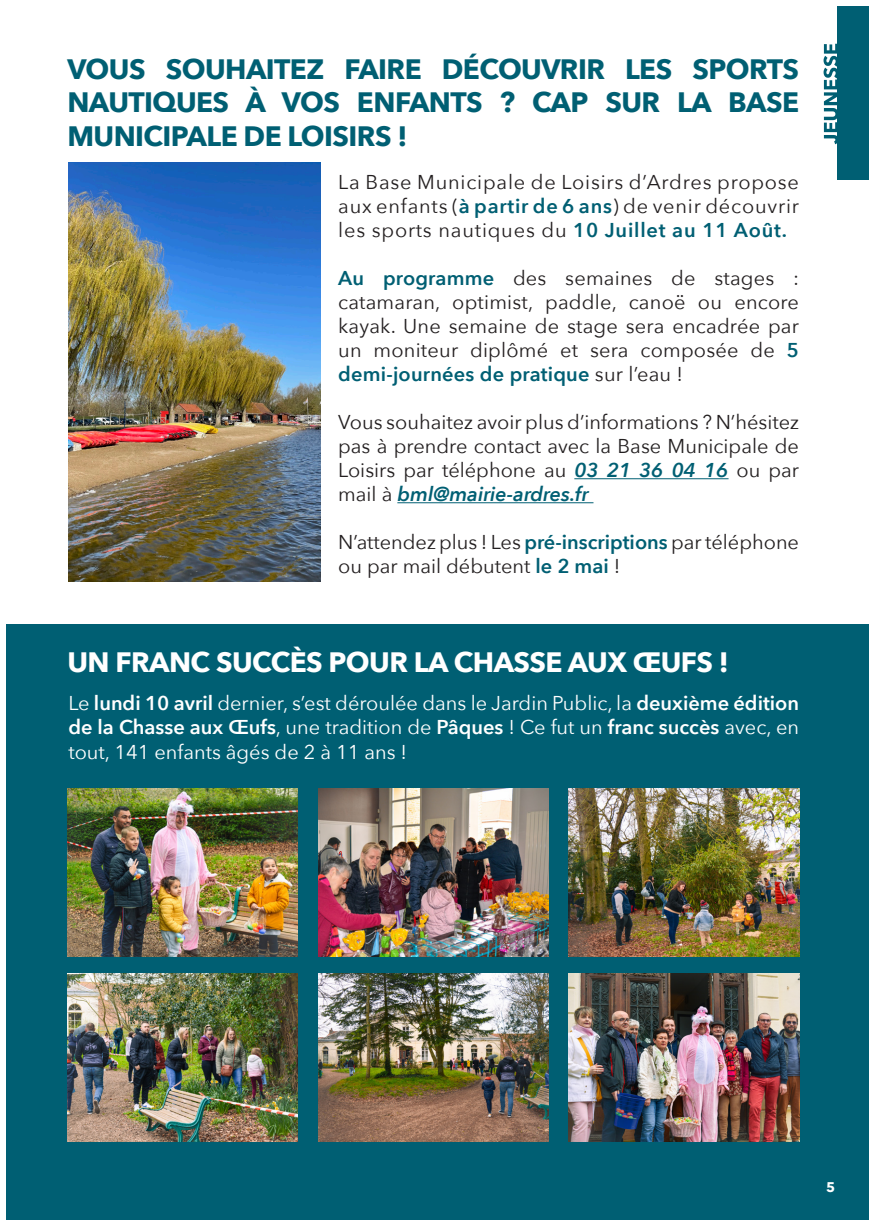
<style>
.page{position:relative;width:874px;height:1225px;background:#fff}
.page>*{position:absolute;margin:0;border:0;box-sizing:border-box;transform-origin:0 0}
.t1{font:700 28px/33.6px "Avenir Next";letter-spacing:-.02em;color:#005f73;text-align:justify}
.t2{font:700 28px "Avenir Next";letter-spacing:-.02em;color:#fff}
.t3{font:20px/24px "Avenir Next";color:#231f20;text-align:justify}
.t4{font:20px/24px "Avenir Next";color:#fff;text-align:justify}
.t5{font:700 14px "Avenir Next";color:#fff}
.s1{font-weight:600;color:#005f73}
.s2{font-weight:600;font-style:italic;color:#005f73}
.s3{font-weight:600}
</style>
<div class="page">
<div style="left:6px;top:624px;width:861px;height:595px;background:#005f73"></div>
<div style="left:836px;top:6px;width:31px;height:173px;background:#005f73"></div>
<svg style="left:823px;top:44px;width:14px;height:100px"></svg>
<hr style="left:574px;top:478px;width:154px;height:1px;background:#005f73">
<hr style="left:397px;top:502px;width:196px;height:1px;background:#005f73">
<img style="left:68px;top:162px;width:252px;height:419px">
<img style="left:67px;top:788px;width:230px;height:168px">
<img style="left:318px;top:788px;width:230px;height:168px">
<img style="left:568px;top:788px;width:230px;height:168px">
<img style="left:67px;top:973px;width:230px;height:168px">
<img style="left:318px;top:973px;width:230px;height:168px">
<img style="left:568px;top:973px;width:230px;height:168px">
<p class="t1" style="left:67px;top:52px;width:732px">VOUS SOUHAITEZ FAIRE DÉCOUVRIR LES SPORTS NAUTIQUES À VOS ENFANTS ? CAP SUR LA BASE MUNICIPALE DE LOISIRS !</p>
<p class="t3" style="left:338px;top:169px;width:462px">La Base Municipale de Loisirs d’Ardres propose aux enfants (<span class="s1">à partir de 6 ans</span>) de venir découvrir les sports nautiques du <span class="s1">10 Juillet au 11 Août.</span></p>
<p class="t3" style="left:338px;top:265px;width:462px"><span class="s1">Au programme</span> des semaines de stages : catamaran, optimist, paddle, canoë ou encore kayak. Une semaine de stage sera encadrée par un moniteur diplômé et sera composée de <span class="s1">5 demi-journées de pratique</span> sur l’eau !</p>
<p class="t3" style="left:338px;top:409px;width:462px">Vous souhaitez avoir plus d’informations ? N’hésitez pas à prendre contact avec la Base Municipale de Loisirs par téléphone au <span class="s2">03 21 36 04 16</span> ou par mail à <span class="s2">bml@mairie-ardres.fr</span></p>
<p class="t3" style="left:338px;top:529px;width:462px">N’attendez plus ! Les <span class="s1">pré-inscriptions</span> par téléphone ou par mail débutent <span class="s1">le 2 mai</span> !</p>
<p class="t2" style="left:67px;top:637px;width:662px">UN FRANC SUCCÈS POUR LA CHASSE AUX ŒUFS !</p>
<p class="t4" style="left:68px;top:690px;width:731px">Le <span class="s3">lundi 10 avril</span> dernier, s’est déroulée dans le Jardin Public, la <span class="s3">deuxième édition de la Chasse aux Œufs</span>, une tradition de <span class="s3">Pâques</span> ! Ce fut un <span class="s3">franc succès</span> avec, en tout, 141 enfants âgés de 2 à 11 ans !</p>
<p class="t5" style="left:825px;top:1175px;width:11px">5</p>
</div>
